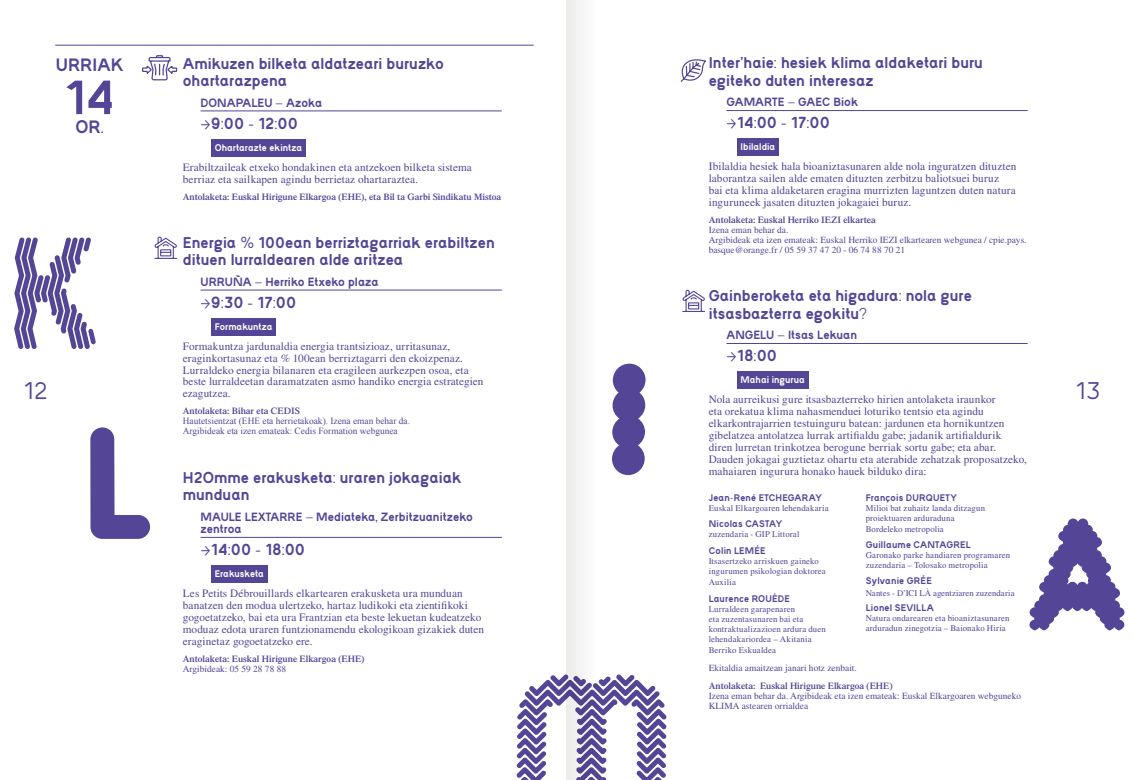
<style>
.page{position:relative;width:1134px;height:780px;background:#fff}
.page>*{position:absolute;margin:0;border:0;box-sizing:border-box;transform-origin:0 0}
.t1{font:700 50px "Cambium BO Straight";color:#554596}
.t2{font:25px "Cambium BO Straight";color:#554596}
.t3{font:700 18.75px "Cambium BO Straight";color:#554596}
.t4{font:700 16.62px "Cambium BO Straight";color:#554596}
.t5{font:700 16.25px/17.5px "Cambium BO Straight";color:#554596}
.t6{font:700 12.5px/12.5px "Cambium BO Straight";color:#554596}
.t7{font:11.25px/11.9px "Times LT Std";letter-spacing:.01em;color:#554596}
.t8{font:700 10px "Cambium BO Straight";letter-spacing:.015em;color:#554596}
.t9{font:700 10px "Cambium BO Straight";color:#fff}
.t10{font:9.38px/10px "Times LT Std";color:#554596}
.t11{font:600 9.38px "Times LT Std";color:#554596}
.t12{font:9.38px/10px "Times New Roman";color:#554596}
.t13{font:8.75px/10px "Times LT Std";letter-spacing:.015em;color:#554596}
</style>
<div class="page">
<hr style="left:201px;top:111px;width:301px;height:1px;background:#554596">
<div style="left:211px;top:139px;width:95px;height:17px;background:#554596"></div>
<hr style="left:201px;top:290px;width:301px;height:1px;background:#554596">
<div style="left:211px;top:318px;width:65px;height:17px;background:#554596"></div>
<hr style="left:201px;top:537px;width:301px;height:1px;background:#554596">
<div style="left:211px;top:565px;width:57px;height:17px;background:#554596"></div>
<svg style="left:142px;top:55px;width:36px;height:26px"></svg>
<svg style="left:154px;top:236px;width:23px;height:23px"></svg>
<hr style="left:726px;top:110px;width:302px;height:1px;background:#554596">
<div style="left:737px;top:139px;width:42px;height:17px;background:#554596"></div>
<hr style="left:726px;top:343px;width:302px;height:1px;background:#554596">
<div style="left:737px;top:372px;width:71px;height:17px;background:#554596"></div>
<svg style="left:680px;top:59px;width:26px;height:23px"></svg>
<svg style="left:682px;top:289px;width:23px;height:23px"></svg>
<hr style="left:55px;top:45px;width:479px;height:1px;background:#554596">
<svg style="left:14px;top:237px;width:82px;height:112px"></svg>
<svg style="left:90px;top:427px;width:60px;height:112px"></svg>
<svg style="left:516px;top:674px;width:51px;height:106px"></svg>
<svg style="left:1029px;top:518px;width:96px;height:112px"></svg>
<svg style="left:567px;top:0;width:100px;height:780px"></svg>
<h3 class="t5" style="left:709px;top:54px;width:276px">Inter’haie: hesiek klima aldaketari buru egiteko duten interesaz</h3>
<p class="t6" style="left:726px;top:96px;width:133px">GAMARTE – GAEC Biok</p>
<h3 class="t4" style="left:726px;top:113px;width:105px">&gt;14:00 - 17:00</h3>
<p class="t9" style="left:741px;top:141px;width:36px">Ibilaldia</p>
<p class="t7" style="left:709px;top:160px;width:309px">Ibilaldia hesiek hala bioaniztasunaren alde nola inguratzen dituzten laborantza sailen alde ematen dituzten zerbitzu baliotsuei buruz<br>bai eta klima aldaketaren eragina murrizten laguntzen duten natura inguruneek jasaten dituzten jokagaiei buruz.</p>
<p class="t11" style="left:709px;top:214px;width:168px">Antolaketa: Euskal Herriko IEZI elkartea</p>
<p class="t10" style="left:709px;top:225px;width:319px">Izena eman behar da.<br>Argibideak eta izen emateak: Euskal Herriko IEZI elkartearen webgunea / cpie.pays. basque@orange.fr / 05 59 37 47 20 - 06 74 88 70 21</p>
<h3 class="t5" style="left:709px;top:287px;width:265px">Gainberoketa eta higadura: nola gure itsasbazterra egokitu?</h3>
<p class="t6" style="left:726px;top:328px;width:132px">ANGELU – Itsas Lekuan</p>
<h3 class="t4" style="left:726px;top:345px;width:52px">&gt;18:00</h3>
<p class="t9" style="left:741px;top:374px;width:66px">Mahai ingurua</p>
<p class="t7" style="left:709px;top:393px;width:320px">Nola aurreikusi gure itsasbazterreko hirien antolaketa iraunkor<br>eta orekatua klima nahasmenduei loturiko tentsio eta agindu elkarkontrajarrien testuinguru batean: jardunen eta hornikuntzen gibelatzea antolatzea lurrak artifialdu gabe; jadanik artifialdurik diren lurretan trinkotzea berogune berriak sortu gabe; eta abar.<br>Dauden jokagai guztietaz ohartu eta aterabide zehatzak proposatzeko, mahaiaren ingurura honako hauek bilduko dira:</p>
<p class="t8" style="left:709px;top:491px;width:115px">Jean-René ETCHEGARAY</p>
<p class="t13" style="left:709px;top:502px;width:121px">Euskal Elkargoaren lehendakaria</p>
<p class="t8" style="left:709px;top:517px;width:75px">Nicolas CASTAY</p>
<p class="t13" style="left:709px;top:529px;width:92px">zuzendaria - GIP Littoral</p>
<p class="t8" style="left:709px;top:544px;width:58px">Colin LEMÉE</p>
<p class="t13" style="left:709px;top:556px;width:119px">Itsasertzeko arriskuen gaineko ingurumen psikologian doktorea</p>
<p class="t13" style="left:709px;top:577px;width:29px">Auxilia</p>
<p class="t8" style="left:709px;top:592px;width:83px">Laurence ROUÈDE</p>
<p class="t13" style="left:709px;top:603px;width:118px">Lurraldeen garapenaren<br>eta zuzentasunaren bai eta kontraktualizazioen ardura duen lehendakariordea – Akitania</p>
<p class="t13" style="left:709px;top:644px;width:69px">Berriko Eskualdea</p>
<h3 class="t5" style="left:183px;top:54px;width:263px">Amikuzen bilketa aldatzeari buruzko ohartarazpena</h3>
<p class="t6" style="left:201px;top:96px;width:123px">DONAPALEU – Azoka</p>
<h3 class="t4" style="left:201px;top:113px;width:99px">&gt;9:00 - 12:00</h3>
<p class="t9" style="left:215px;top:141px;width:89px">Ohartarazte ekintza</p>
<p class="t7" style="left:183px;top:161px;width:291px">Erabiltzaileak etxeko hondakinen eta antzekoen bilketa sistema berriaz eta sailkapen agindu berrietaz ohartaraztea.</p>
<p class="t11" style="left:183px;top:191px;width:320px">Antolaketa: Euskal Hirigune Elkargoa (EHE), eta Bil ta Garbi Sindikatu Mistoa</p>
<h3 class="t5" style="left:183px;top:233px;width:313px">Energia % 100ean berriztagarriak erabiltzen dituen lurraldearen alde aritzea</h3>
<p class="t6" style="left:201px;top:275px;width:180px">URRUÑA – Herriko Etxeko plaza</p>
<h3 class="t4" style="left:201px;top:292px;width:97px">&gt;9:30 - 17:00</h3>
<p class="t9" style="left:215px;top:320px;width:59px">Formakuntza</p>
<p class="t7" style="left:183px;top:340px;width:302px">Formakuntza jardunaldia energia trantsizioaz, urritasunaz, eraginkortasunaz eta % 100ean berriztagarri den ekoizpenaz.<br>Lurraldeko energia bilanaren eta eragileen aurkezpen osoa, eta beste lurraldeetan daramatzaten asmo handiko energia estrategien ezagutzea.</p>
<p class="t11" style="left:183px;top:405px;width:119px">Antolaketa: Bihar eta CEDIS</p>
<p class="t12" style="left:183px;top:416px;width:229px">Hautetsientzat (EHE eta herrietakoak). Izena eman behar da.<br>Argibideak eta izen emateak: Cedis Formation webgunea</p>
<h3 class="t5" style="left:183px;top:468px;width:280px">H2Omme erakusketa: uraren jokagaiak munduan</h3>
<p class="t6" style="left:201px;top:510px;width:274px">MAULE LEXTARRE – Mediateka, Zerbitzuanitzeko zentroa</p>
<h3 class="t4" style="left:201px;top:539px;width:106px">&gt;14:00 - 18:00</h3>
<p class="t9" style="left:215px;top:567px;width:51px">Erakusketa</p>
<p class="t7" style="left:183px;top:587px;width:303px">Les Petits Débrouillards elkartearen erakusketa ura munduan banatzen den modua ulertzeko, hartaz ludikoki eta zientifikoki gogoetatzeko, bai eta ura Frantzian eta beste lekuetan kudeatzeko moduaz edota uraren funtzionamendu ekologikoan gizakiek duten eraginetaz gogoetatzeko ere.</p>
<p class="t11" style="left:183px;top:653px;width:183px">Antolaketa: Euskal Hirigune Elkargoa (EHE)</p>
<p class="t10" style="left:183px;top:663px;width:105px">Argibideak: 05 59 28 78 88</p>
<h3 class="t3" style="left:56px;top:53px;width:69px">URRIAK</h3>
<h1 class="t1" style="left:64px;top:67px;width:52px">14</h1>
<h3 class="t3" style="left:75px;top:115px;width:30px">OR.</h3>
<h2 class="t2" style="left:23px;top:378px;width:26px">12</h2>
<h2 class="t2" style="left:1075px;top:378px;width:27px">13</h2>
<p class="t8" style="left:866px;top:491px;width:93px">François DURQUETY</p>
<p class="t13" style="left:866px;top:502px;width:121px">Milioi bat zuhaitz landa ditzagun proiektuaren arduraduna</p>
<p class="t13" style="left:866px;top:523px;width:80px">Bordeleko metropolia</p>
<p class="t8" style="left:866px;top:539px;width:106px">Guillaume CANTAGREL</p>
<p class="t13" style="left:866px;top:550px;width:146px">Garonako parke handiaren programaren zuzendaria – Tolosako metropolia</p>
<p class="t8" style="left:866px;top:574px;width:68px">Sylvanie GRÉE</p>
<p class="t13" style="left:866px;top:587px;width:150px">Nantes - D’ICI LÀ agentziaren zuzendaria</p>
<p class="t8" style="left:866px;top:602px;width:70px">Lionel SEVILLA</p>
<p class="t13" style="left:866px;top:613px;width:145px">Natura ondarearen eta bioaniztasunaren arduradun zinegotzia – Baionako Hiria</p>
<p class="t10" style="left:709px;top:662px;width:150px">Ekitaldia amaitzean janari hotz zenbait.</p>
<p class="t11" style="left:709px;top:680px;width:185px">Antolaketa: Euskal Hirigune Elkargoa (EHE)</p>
<p class="t10" style="left:709px;top:690px;width:314px">Izena eman behar da. Argibideak eta izen emateak: Euskal Elkargoaren webguneko<br>KLIMA astearen orrialdea</p>
</div>
